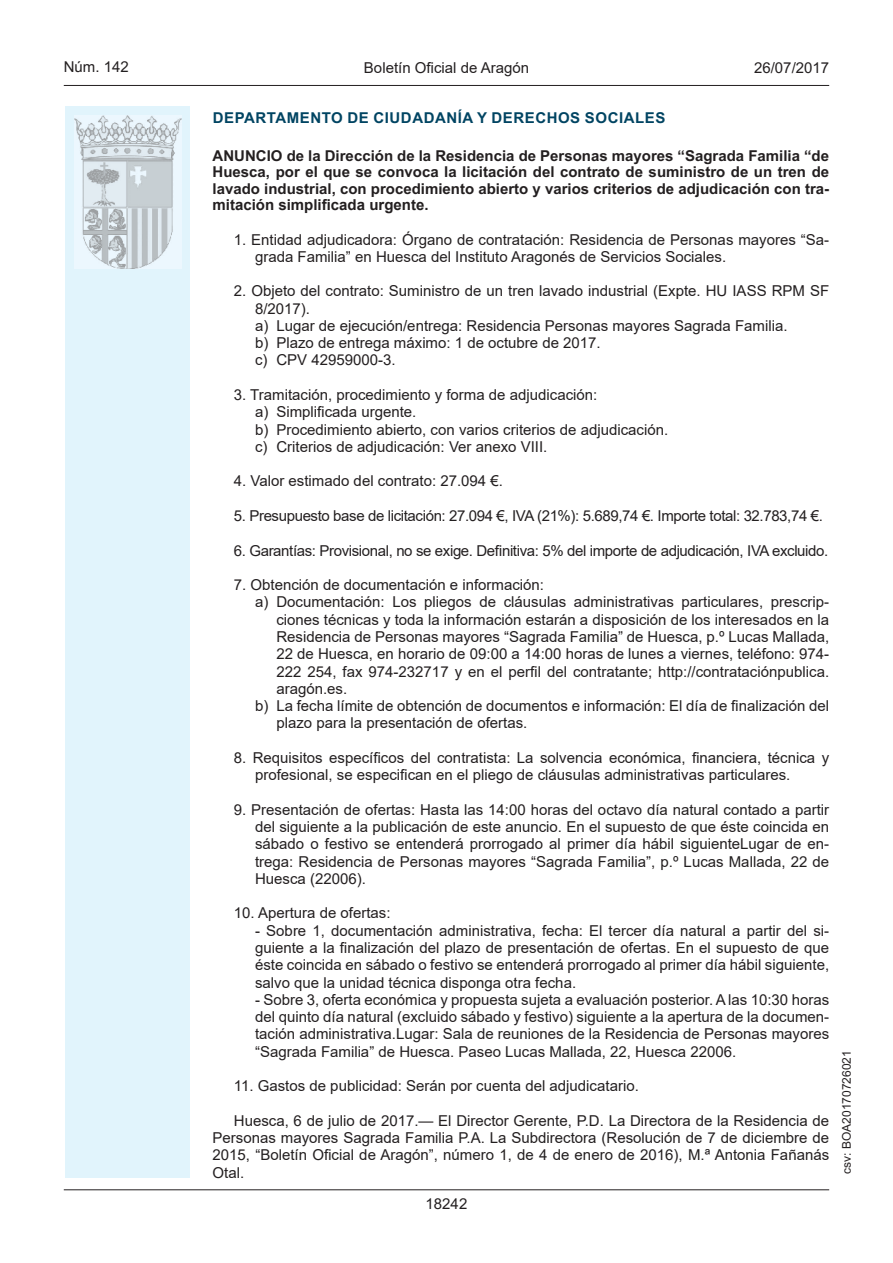
<style>
.page{position:relative;width:893px;height:1263px;background:#fff}
.page>*{position:absolute;margin:0;border:0;box-sizing:border-box;transform-origin:0 0}
.Sangrado_02{font:15px/17.2px "Arial MT2";color:#231f20;text-align:justify}
.Sangrado_01{font:15px/17.2px "Arial MT2";color:#231f20}
.Sangrado_04{font:15px/17.2px "Arial MT2";color:#231f20;text-align:justify}
.inicio_de_parrafo{font:15px/17.2px "Arial MT2";color:#231f20;text-align:justify}
.Titulo_text{font:700 15px/16.5px "Arial";color:#231f20;text-align:justify}
.Sangrado_01-2{font:15px "Arial MT2";letter-spacing:-.025em;color:#231f20}
.inicio_de_parrafo-2{font:15px "Arial MT2";letter-spacing:-.025em;color:#231f20}
.emisor_text{font:700 15px "Arial";letter-spacing:.035em;color:#004462}
.estilo_head-c{font:15px "Arial MT2";color:#231f20}
.estilo_head-d{font:15px "Arial";color:#231f20}
.estilo_head-i{font:15px "Arial";color:#231f20}
.numero_pagina{font:15px "Arial";color:#231f20}
.estilo_head-i-2{font:12px "Arial";color:#231f20}
.s1{font-family:"Arial Bold MT2";font-weight:400}
.s2{font-family:"Arial"}
</style>
<div class="page">
<div style="left:65px;top:106px;width:125px;height:1072px;background:#e1f4fc"></div>
<img style="left:75px;top:115px;width:106px;height:153px">
<hr style="left:64px;top:85px;width:765px;height:1px;background:#231f20">
<hr style="left:64px;top:1189px;width:765px;height:1px;background:#231f20">
<p class="estilo_head-i" style="left:64px;top:57px;width:67px">Núm. 142</p>
<p class="estilo_head-c" style="left:364px;top:57px;width:167px">Boletín Oficial de Aragón</p>
<p class="estilo_head-d" style="left:754px;top:57px;width:77px">26/07/2017</p>
<p class="emisor_text" style="left:213px;top:107px;width:454px">DEPARTAMENTO DE CIUDADANÍA Y DERECHOS SOCIALES</p>
<p class="Titulo_text" style="left:213px;top:147px;width:618px">ANUNCIO de la Dirección de la Residencia de Personas mayores “Sagrada Familia “de Huesca, por el que se convoca la licitación del contrato de suministro de un tren de lavado industrial, con procedimiento abierto y varios criterios de adjudicación con tra&shy;<span class="s1">mitación simplificada urgente.</span></p>
<p class="Sangrado_01" style="left:255px;top:231px;width:576px;text-indent:-21px">1. Entidad adjudicadora: Órgano de contratación: Residencia de Personas mayores “Sa&shy;grada Familia” en Huesca del Instituto Aragonés de Servicios Sociales.</p>
<p class="Sangrado_01" style="left:255px;top:282px;width:576px;text-indent:-21px">2. Objeto del contrato: Suministro de un tren lavado industrial (Expte. HU IASS RPM SF<br><span class="s2">8/2017).</span></p>
<p class="Sangrado_02" style="left:255px;top:317px;width:534px">a) Lugar de ejecución/entrega: Residencia Personas mayores Sagrada Familia.</p>
<p class="Sangrado_02" style="left:255px;top:334px;width:347px">b) Plazo de entrega máximo: 1 de octubre de 2017.</p>
<p class="Sangrado_02" style="left:255px;top:351px;width:142px">c) CPV 42959000-3.</p>
<p class="inicio_de_parrafo" style="left:234px;top:386px;width:365px">3. Tramitación, procedimiento y forma de adjudicación:</p>
<p class="Sangrado_02" style="left:255px;top:403px;width:163px">a) Simplificada urgente.</p>
<p class="Sangrado_02" style="left:255px;top:421px;width:415px">b) Procedimiento abierto, con varios criterios de adjudicación.</p>
<p class="Sangrado_02" style="left:255px;top:438px;width:294px">c) Criterios de adjudicación: Ver anexo VIII.</p>
<p class="inicio_de_parrafo" style="left:234px;top:472px;width:271px">4. Valor estimado del contrato: 27.094 €.</p>
<p class="inicio_de_parrafo-2" style="left:234px;top:505px;width:591px">5. Presupuesto base de licitación: 27.094 €, IVA (21%): 5.689,74 €. Importe total: 32.783,74 €.</p>
<p class="Sangrado_01-2" style="left:234px;top:540px;width:596px">6. Garantías: Provisional, no se exige. Definitiva: 5% del importe de adjudicación, IVA excluido.</p>
<p class="inicio_de_parrafo" style="left:234px;top:576px;width:312px">7. Obtención de documentación e información:</p>
<p class="Sangrado_02" style="left:276px;top:593px;width:554px;text-indent:-21px">a) Documentación: Los pliegos de cláusulas administrativas particulares, prescrip&shy;ciones técnicas y toda la información estarán a disposición de los interesados en la Residencia de Personas mayores “Sagrada Familia” de Huesca, p.º Lucas Mallada, 22 de Huesca, en horario de 09:00 a 14:00 horas de lunes a viernes, teléfono: 974- 222 254, fax 974-232717 y en el perfil del contratante; http://contrataciónpublica. aragón.es.</p>
<p class="Sangrado_02" style="left:276px;top:697px;width:554px;text-indent:-21px">b) La fecha límite de obtención de documentos e información: El día de finalización del plazo para la presentación de ofertas.</p>
<p class="Sangrado_01" style="left:255px;top:749px;width:576px;text-indent:-21px">8. Requisitos específicos del contratista: La solvencia económica, financiera, técnica y profesional, se especifican en el pliego de cláusulas administrativas particulares.</p>
<p class="Sangrado_01" style="left:255px;top:801px;width:576px;text-align:justify;text-indent:-21px">9. Presentación de ofertas: Hasta las 14:00 horas del octavo día natural contado a partir del siguiente a la publicación de este anuncio. En el supuesto de que éste coincida en sábado o festivo se entenderá prorrogado al primer día hábil siguienteLugar de en&shy;trega: Residencia de Personas mayores “Sagrada Familia”, p.º Lucas Mallada, 22 de Huesca (22006).</p>
<p class="inicio_de_parrafo" style="left:234px;top:904px;width:158px">10. Apertura de ofertas:</p>
<p class="Sangrado_04" style="left:255px;top:922px;width:576px">- Sobre 1, documentación administrativa, fecha: El tercer día natural a partir del si&shy;guiente a la finalización del plazo de presentación de ofertas. En el supuesto de que éste coincida en sábado o festivo se entenderá prorrogado al primer día hábil siguiente, salvo que la unidad técnica disponga otra fecha.</p>
<p class="Sangrado_04" style="left:255px;top:991px;width:576px">- Sobre 3, oferta económica y propuesta sujeta a evaluación posterior. A las 10:30 horas del quinto día natural (excluido sábado y festivo) siguiente a la apertura de la documen&shy;tación administrativa.Lugar: Sala de reuniones de la Residencia de Personas mayores “Sagrada Familia” de Huesca. Paseo Lucas Mallada, 22, Huesca 22006.</p>
<p class="inicio_de_parrafo" style="left:234px;top:1077px;width:406px">11. Gastos de publicidad: Serán por cuenta del adjudicatario.</p>
<p class="inicio_de_parrafo" style="left:213px;top:1112px;width:618px;text-indent:21px">Huesca, 6 de julio de 2017.— El Director Gerente, P.D. La Directora de la Residencia de Personas mayores Sagrada Familia P.A. La Subdirectora (Resolución de 7 de diciembre de 2015, “Boletín Oficial de Aragón”, número 1, de 4 de enero de 2016), M.ª Antonia Fañanás Otal.</p>
<p class="numero_pagina" style="left:426px;top:1193px;width:43px">18242</p>
<p class="estilo_head-i-2" style="left:838px;top:1174px;width:125px;rotate:-90deg">csv: BOA20170726021</p>
</div>
